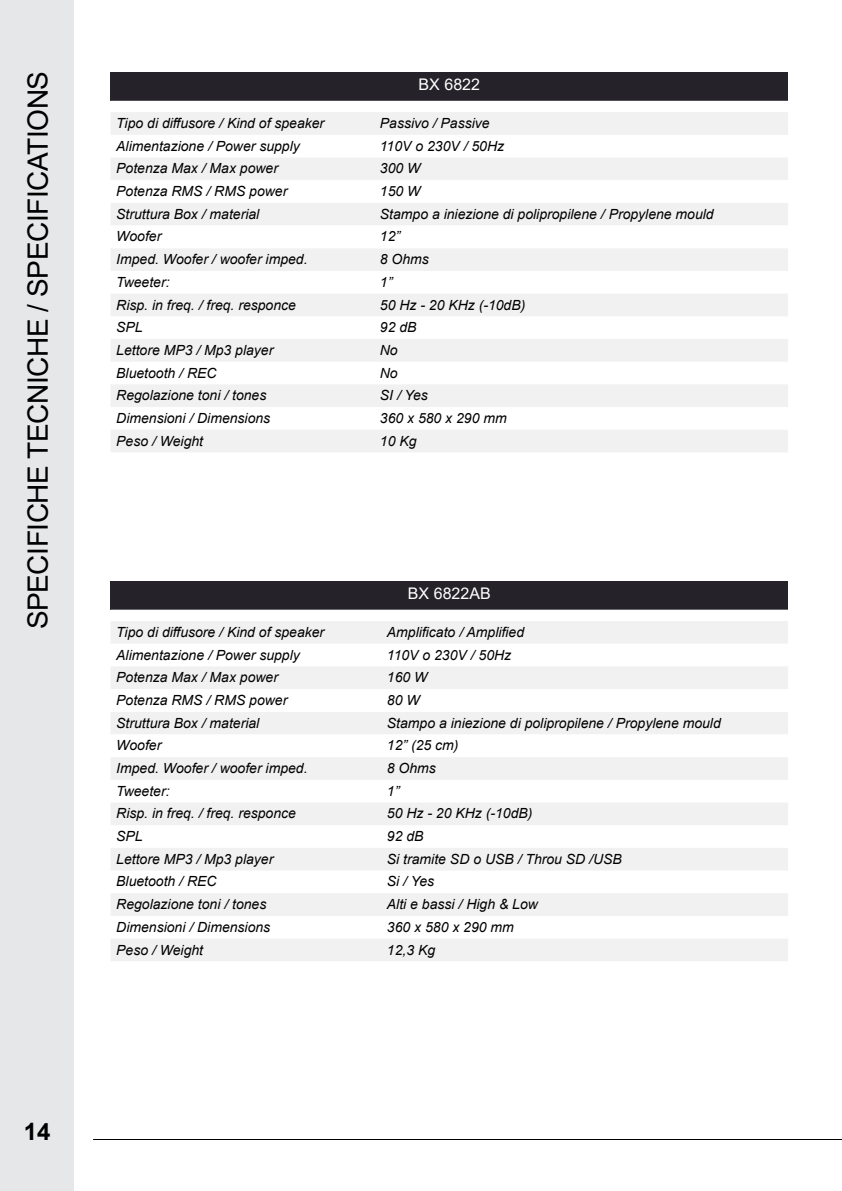
<style>
.page{position:relative;width:842px;height:1191px;background:#fff}
.page>*{position:absolute;margin:0;border:0;box-sizing:border-box;transform-origin:0 0}
.t1{font:28px "Arial";letter-spacing:-.015em;color:#000}
.t2{font:700 24px "Arial";color:#000}
.t3{font:16px "Arial";color:#fff}
.t4{font:italic 14px "Arial";color:#000}
</style>
<div class="page">
<div style="left:0;top:0;width:73px;height:1191px;background:#e6e7e8"></div>
<hr style="left:93px;top:1139px;width:749px;height:1px;background:#000">
<div style="left:111px;top:72px;width:677px;height:29px;background:#25222a"></div>
<svg style="left:111px;top:112px;width:677px;height:340px;fill:#f1f1f2"></svg>
<div style="left:111px;top:157px;width:677px;height:23px;background:#f1f1f2"></div>
<svg style="left:111px;top:180px;width:677px;height:68px"></svg>
<div style="left:111px;top:581px;width:677px;height:28px;background:#25222a"></div>
<svg style="left:111px;top:621px;width:677px;height:340px;fill:#f1f1f2"></svg>
<div style="left:111px;top:666px;width:677px;height:23px;background:#f1f1f2"></div>
<svg style="left:111px;top:689px;width:677px;height:68px"></svg>
<h1 class="t1" style="left:19px;top:629px;width:560px;rotate:-90deg">SPECIFICHE TECNICHE / SPECIFICATIONS</h1>
<h2 class="t2" style="left:24px;top:1114px;width:28px">14</h2>
<p class="t3" style="left:419px;top:73px;width:63px">BX 6822</p>
<p class="t4" style="left:116px;top:114px;width:210px">Tipo di diffusore / Kind of speaker</p>
<p class="t4" style="left:380px;top:114px;width:111px">Passivo / Passive</p>
<p class="t4" style="left:116px;top:137px;width:185px">Alimentazione / Power supply</p>
<p class="t4" style="left:380px;top:137px;width:126px">110V o 230V / 50Hz</p>
<p class="t4" style="left:116px;top:159px;width:163px">Potenza Max / Max power</p>
<p class="t4" style="left:380px;top:159px;width:42px">300 W</p>
<p class="t4" style="left:116px;top:182px;width:173px">Potenza RMS / RMS power</p>
<p class="t4" style="left:380px;top:182px;width:42px">150 W</p>
<p class="t4" style="left:116px;top:205px;width:145px">Struttura Box / material</p>
<p class="t4" style="left:380px;top:205px;width:335px">Stampo a iniezione di polipropilene / Propylene mould</p>
<p class="t4" style="left:116px;top:227px;width:47px">Woofer</p>
<p class="t4" style="left:380px;top:227px;width:22px">12”</p>
<p class="t4" style="left:116px;top:250px;width:193px">Imped. Woofer / woofer imped.</p>
<p class="t4" style="left:380px;top:250px;width:51px">8 Ohms</p>
<p class="t4" style="left:116px;top:273px;width:55px">Tweeter:</p>
<p class="t4" style="left:380px;top:273px;width:14px">1”</p>
<p class="t4" style="left:116px;top:295px;width:181px">Risp. in freq. / freq. responce</p>
<p class="t4" style="left:380px;top:295px;width:147px">50 Hz - 20 KHz (-10dB)</p>
<p class="t4" style="left:116px;top:318px;width:28px">SPL</p>
<p class="t4" style="left:380px;top:318px;width:38px">92 dB</p>
<p class="t4" style="left:116px;top:341px;width:159px">Lettore MP3 / Mp3 player</p>
<p class="t4" style="left:380px;top:341px;width:19px">No</p>
<p class="t4" style="left:116px;top:363px;width:102px">Bluetooth / REC</p>
<p class="t4" style="left:380px;top:363px;width:19px">No</p>
<p class="t4" style="left:116px;top:386px;width:152px">Regolazione toni / tones</p>
<p class="t4" style="left:380px;top:386px;width:49px">SI / Yes</p>
<p class="t4" style="left:116px;top:409px;width:156px">Dimensioni / Dimensions</p>
<p class="t4" style="left:380px;top:409px;width:128px">360 x 580 x 290 mm</p>
<p class="t4" style="left:116px;top:432px;width:88px">Peso / Weight</p>
<p class="t4" style="left:380px;top:432px;width:38px">10 Kg</p>
<p class="t3" style="left:408px;top:582px;width:84px">BX 6822AB</p>
<p class="t4" style="left:116px;top:623px;width:210px">Tipo di diffusore / Kind of speaker</p>
<p class="t4" style="left:387px;top:623px;width:139px">Amplificato / Amplified</p>
<p class="t4" style="left:116px;top:645px;width:185px">Alimentazione / Power supply</p>
<p class="t4" style="left:387px;top:645px;width:126px">110V o 230V / 50Hz</p>
<p class="t4" style="left:116px;top:668px;width:163px">Potenza Max / Max power</p>
<p class="t4" style="left:387px;top:668px;width:42px">160 W</p>
<p class="t4" style="left:116px;top:691px;width:173px">Potenza RMS / RMS power</p>
<p class="t4" style="left:387px;top:691px;width:34px">80 W</p>
<p class="t4" style="left:116px;top:713px;width:145px">Struttura Box / material</p>
<p class="t4" style="left:387px;top:713px;width:335px">Stampo a iniezione di polipropilene / Propylene mould</p>
<p class="t4" style="left:116px;top:736px;width:47px">Woofer</p>
<p class="t4" style="left:387px;top:736px;width:73px">12” (25 cm)</p>
<p class="t4" style="left:116px;top:759px;width:193px">Imped. Woofer / woofer imped.</p>
<p class="t4" style="left:387px;top:759px;width:51px">8 Ohms</p>
<p class="t4" style="left:116px;top:781px;width:55px">Tweeter:</p>
<p class="t4" style="left:387px;top:781px;width:14px">1”</p>
<p class="t4" style="left:116px;top:804px;width:181px">Risp. in freq. / freq. responce</p>
<p class="t4" style="left:387px;top:804px;width:147px">50 Hz - 20 KHz (-10dB)</p>
<p class="t4" style="left:116px;top:827px;width:28px">SPL</p>
<p class="t4" style="left:387px;top:827px;width:38px">92 dB</p>
<p class="t4" style="left:116px;top:849px;width:159px">Lettore MP3 / Mp3 player</p>
<p class="t4" style="left:387px;top:849px;width:236px">Si tramite SD o USB / Throu SD /USB</p>
<p class="t4" style="left:116px;top:872px;width:102px">Bluetooth / REC</p>
<p class="t4" style="left:387px;top:872px;width:49px">Si / Yes</p>
<p class="t4" style="left:116px;top:895px;width:152px">Regolazione toni / tones</p>
<p class="t4" style="left:387px;top:895px;width:152px">Alti e bassi / High &amp; Low</p>
<p class="t4" style="left:116px;top:918px;width:156px">Dimensioni / Dimensions</p>
<p class="t4" style="left:387px;top:918px;width:128px">360 x 580 x 290 mm</p>
<p class="t4" style="left:116px;top:940px;width:88px">Peso / Weight</p>
<p class="t4" style="left:387px;top:940px;width:50px">12,3 Kg</p>
</div>
